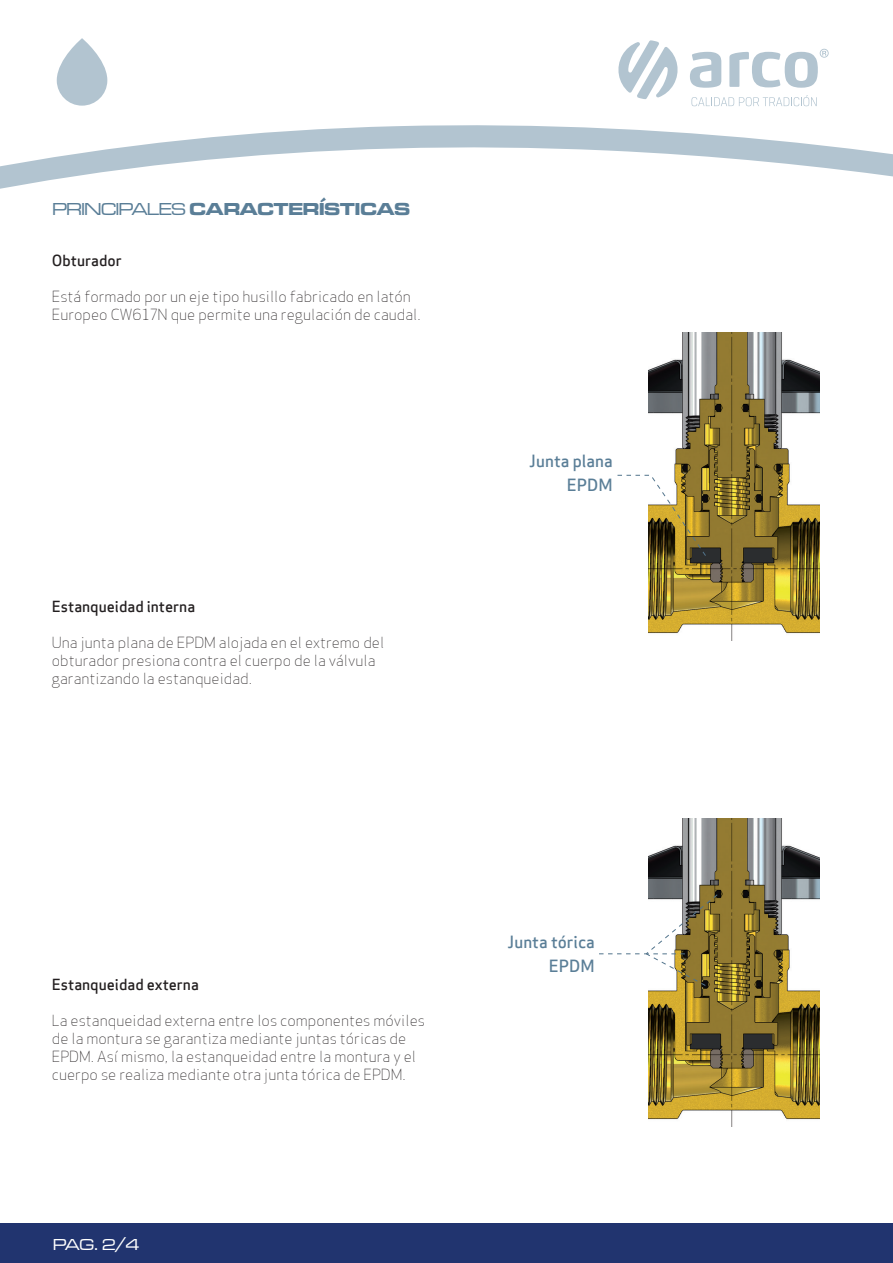
<style>
.page{position:relative;width:893px;height:1263px;background:#fff}
.page>*{position:absolute;margin:0;border:0;box-sizing:border-box;transform-origin:0 0}
.t1{font:18px "Microgramma D Bold Exte";color:#5a7e97}
.t2{font:16.5px/24px "Apex Sans Medium T";color:#5a7e97;text-align:right}
.t3{font:16.5px "Microgramma D Medi Exte";color:#fff}
.t4{font:15px/18px "Apex Sans Light T";color:#231f20}
.t5{font:15px "Apex Sans Medium T";color:#231f20}
.s1{font-family:"Microgramma D Medi Exte"}
</style>
<div class="page">
<img style="left:648px;top:332px;width:172px;height:308px">
<svg style="left:618px;top:40px;width:60px;height:59px"></svg>
<svg style="left:690px;top:52px;width:31px;height:36px"></svg>
<svg style="left:729px;top:49px;width:100px;height:39px"></svg>
<svg style="left:691px;top:95px;width:126px;height:11px"></svg>
<svg style="left:0;top:125px;width:893px;height:64px"></svg>
<div style="left:0;top:1223px;width:893px;height:40px;background:#21346f"></div>
<svg style="left:57px;top:38px;width:50px;height:68px"></svg>
<svg style="left:617px;top:474px;width:90px;height:83px"></svg>
<img style="left:648px;top:818px;width:172px;height:308px">
<svg style="left:599px;top:894px;width:119px;height:92px"></svg>
<p class="t1" style="left:52px;top:196px;width:359px"><span class="s1">PRINCIPALES</span> CARACTERÍSTICAS</p>
<p class="t5" style="left:52px;top:250px;width:71px">Obturador</p>
<p class="t4" style="left:52px;top:287px;width:370px">Está formado por un eje tipo husillo fabricado en latón<br>Europeo CW617N que permite una regulación de caudal.</p>
<p class="t5" style="left:52px;top:597px;width:145px">Estanqueidad interna</p>
<p class="t4" style="left:52px;top:633px;width:334px">Una junta plana de EPDM alojada en el extremo del obturador presiona contra el cuerpo de la válvula garantizando la estanqueidad.</p>
<p class="t2" style="left:529px;top:449px;width:85px">Junta plana<br>EPDM</p>
<p class="t5" style="left:52px;top:975px;width:149px">Estanqueidad externa</p>
<p class="t4" style="left:52px;top:1011px;width:375px">La estanqueidad externa entre los componentes móviles de la montura se garantiza mediante juntas tóricas de EPDM. Así mismo, la estanqueidad entre la montura y el cuerpo se realiza mediante otra junta tórica de EPDM.</p>
<p class="t3" style="left:53px;top:1234px;width:87px">PAG. 2/4</p>
<p class="t2" style="left:507px;top:929px;width:89px">Junta tórica<br>EPDM</p>
</div>
